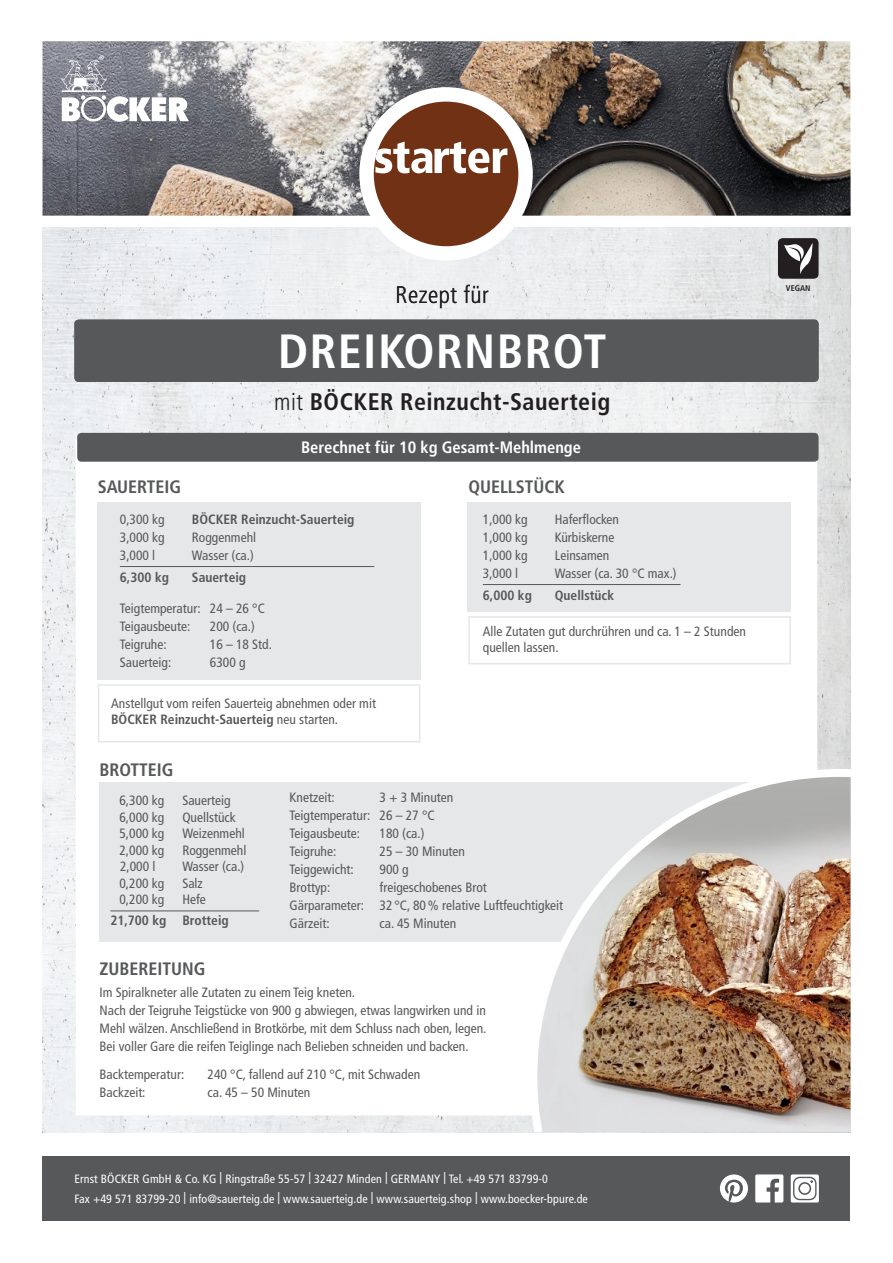
<style>
.page{position:relative;width:893px;height:1263px;background:#fff}
.page>*{position:absolute;margin:0;border:0;box-sizing:border-box;transform-origin:0 0}
.t1{font:700 condensed 48px "Frutiger LT Pro";letter-spacing:.03em;color:#fff}
.t2{font:700 condensed 24px "Frutiger";letter-spacing:.02em;color:#231f20}
.t3{font:300 condensed 24px "Frutiger";letter-spacing:.02em;color:#231f20}
.t4{font:700 condensed 18px "Frutiger LT Pro";color:#57585a}
.t5{font:700 condensed 16.5px "Frutiger LT Pro";color:#fff}
.t6{font:condensed 13.5px/18px "Frutiger LT Pro";color:#57585a}
.t7{font:700 condensed 13.5px "Frutiger LT Pro";color:#57585a}
.t8{font:condensed 12px/20px "Frutiger LT Pro";letter-spacing:.01em;color:#fff}
.t9{font:700 condensed 8.25px "Frutiger LT Pro";color:#231f20}
.s1{font-weight:300}
.s2{font-weight:700}
</style>
<div class="page">
<img style="left:43px;top:228px;width:807px;height:904px">
<div style="left:43px;top:1156px;width:807px;height:64px;background:#57585a"></div>
<svg style="left:755px;top:1174px;width:28px;height:28px"></svg>
<svg style="left:791px;top:1174px;width:28px;height:28px"></svg>
<svg style="left:720px;top:1174px;width:28px;height:28px"></svg>
<div style="left:76px;top:439px;width:741px;height:676px;background:#fff"></div>
<div style="left:468px;top:616px;width:323px;height:48px;border:2px solid #e6e7e9"></div>
<div style="left:468px;top:502px;width:323px;height:110px;background:#e6e7e9"></div>
<hr style="left:483px;top:584px;width:197px;height:1px;background:#57585a">
<div style="left:100px;top:782px;width:692px;height:159px;background:#e6e7e9"></div>
<hr style="left:110px;top:910px;width:149px;height:1px;background:#57585a">
<div style="left:77px;top:433px;width:742px;height:29px;background:#57585a;border-radius:4px"></div>
<img style="left:529px;top:769px;width:321px;height:362px">
<div style="left:98px;top:684px;width:322px;height:58px;border:2px solid #e6e7e9"></div>
<div style="left:98px;top:502px;width:323px;height:178px;background:#e6e7e9"></div>
<hr style="left:120px;top:566px;width:254px;height:1px;background:#57585a">
<div style="left:778px;top:238px;width:41px;height:41px;background:#231f20;border-radius:5px"></div>
<svg style="left:784px;top:243px;width:29px;height:31px"></svg>
<div style="left:74px;top:320px;width:745px;height:62px;background:#57585a;border-radius:4px"></div>
<img style="left:43px;top:41px;width:808px;height:175px">
<svg style="left:61px;top:55px;width:128px;height:67px"></svg>
<div style="left:359px;top:87px;width:174px;height:174px;background:#fff;border-radius:50%"></div>
<div style="left:374px;top:102px;width:144px;height:144px;background:#703114;border-radius:50%"></div>
<svg style="left:375px;top:142px;width:132px;height:31px"></svg>
<h2 class="t3" style="left:396px;top:281px;width:95px">Rezept für</h2>
<h2 class="t3" style="left:428px;top:281px;width:12px">e</h2>
<h1 class="t1" style="left:278px;top:323px;width:329px">LAUGENBREZEL</h1>
<h1 class="t1" style="left:278px;top:323px;width:330px">DREIKORNBROT</h1>
<h2 class="t2" style="left:274px;top:388px;width:338px"><span class="s1">mit</span> BÖCKER Reinzucht-Sauerteig</h2>
<p class="t5" style="left:301px;top:437px;width:281px">Berechnet für 10 kg Gesamt-Mehlmenge</p>
<h3 class="t4" style="left:98px;top:476px;width:85px">SAUERTEIG</h3>
<p class="t6" style="left:120px;top:510px;width:46px">0,300 kg</p>
<p class="t7" style="left:192px;top:511px;width:164px">BÖCKER Reinzucht-Sauerteig</p>
<p class="t6" style="left:120px;top:528px;width:46px">3,000 kg</p>
<p class="t6" style="left:192px;top:528px;width:66px">Roggenmehl</p>
<p class="t6" style="left:120px;top:546px;width:37px">3,000 l</p>
<p class="t6" style="left:192px;top:546px;width:63px">Wasser (ca.)</p>
<p class="t7" style="left:120px;top:569px;width:51px">6,300 kg</p>
<p class="t7" style="left:192px;top:569px;width:56px">Sauerteig</p>
<p class="t6" style="left:120px;top:599px;width:147px">Teigtemperatur: 24 – 26 °C<br>Teigausbeute:</p>
<p class="t6" style="left:210px;top:617px;width:46px">200 (ca.)</p>
<p class="t6" style="left:120px;top:635px;width:48px">Teigruhe:</p>
<p class="t6" style="left:210px;top:635px;width:64px">16 – 18 Std.</p>
<p class="t6" style="left:120px;top:653px;width:53px">Sauerteig:</p>
<p class="t6" style="left:210px;top:653px;width:37px">6300 g</p>
<p class="t6" style="left:111px;top:695px;width:266px;line-height:16.5px">Anstellgut vom reifen Sauerteig abnehmen oder mit<br><span class="s2">BÖCKER Reinzucht-Sauerteig</span> neu starten.</p>
<h3 class="t4" style="left:468px;top:476px;width:98px">QUELLSTÜCK</h3>
<p class="t6" style="left:483px;top:510px;width:46px">1,000 kg</p>
<p class="t6" style="left:555px;top:510px;width:66px">Haferflocken</p>
<p class="t6" style="left:483px;top:528px;width:46px">1,000 kg</p>
<p class="t6" style="left:555px;top:528px;width:61px">Kürbiskerne</p>
<p class="t6" style="left:483px;top:546px;width:46px">1,000 kg</p>
<p class="t6" style="left:555px;top:546px;width:56px">Leinsamen</p>
<p class="t6" style="left:483px;top:564px;width:37px">3,000 l</p>
<p class="t6" style="left:555px;top:564px;width:123px">Wasser (ca. 30 °C max.)</p>
<p class="t7" style="left:483px;top:587px;width:51px">6,000 kg</p>
<p class="t7" style="left:555px;top:587px;width:61px">Quellstück</p>
<p class="t6" style="left:483px;top:623px;width:265px;line-height:16.5px">Alle Zutaten gut durchrühren und ca. 1 – 2 Stunden quellen lassen.</p>
<h3 class="t4" style="left:100px;top:759px;width:75px">BROTTEIG</h3>
<p class="t6" style="left:119px;top:791px;width:46px">6,300 kg</p>
<p class="t6" style="left:182px;top:791px;width:50px">Sauerteig</p>
<p class="t6" style="left:119px;top:808px;width:46px">6,000 kg</p>
<p class="t6" style="left:182px;top:808px;width:55px">Quellstück</p>
<p class="t6" style="left:119px;top:824px;width:46px">5,000 kg</p>
<p class="t6" style="left:182px;top:824px;width:64px">Weizenmehl</p>
<p class="t6" style="left:119px;top:841px;width:46px">2,000 kg</p>
<p class="t6" style="left:182px;top:841px;width:66px">Roggenmehl</p>
<p class="t6" style="left:120px;top:857px;width:37px">2,000 l</p>
<p class="t6" style="left:182px;top:857px;width:63px">Wasser (ca.)</p>
<p class="t6" style="left:119px;top:874px;width:46px">0,200 kg</p>
<p class="t6" style="left:182px;top:874px;width:22px">Salz</p>
<p class="t6" style="left:119px;top:890px;width:46px">0,200 kg</p>
<p class="t6" style="left:182px;top:890px;width:25px">Hefe</p>
<p class="t7" style="left:110px;top:912px;width:120px">21,700 kg Brotteig</p>
<h3 class="t4" style="left:100px;top:957px;width:108px">ZUBEREITUNG</h3>
<p class="t6" style="left:290px;top:788px;width:165px;text-indent:90px">3 + 3 Minuten<br>Teigtemperatur: 26 – 27 °C<br>Teigausbeute:</p>
<p class="t6" style="left:290px;top:788px;width:46px">Knetzeit:</p>
<p class="t6" style="left:380px;top:824px;width:46px">180 (ca.)</p>
<p class="t6" style="left:290px;top:842px;width:48px">Teigruhe:</p>
<p class="t6" style="left:380px;top:842px;width:87px">25 – 30 Minuten</p>
<p class="t6" style="left:290px;top:860px;width:66px">Teiggewicht:</p>
<p class="t6" style="left:380px;top:860px;width:31px">900 g</p>
<p class="t6" style="left:290px;top:878px;width:42px">Brottyp:</p>
<p class="t6" style="left:290px;top:878px;width:275px;text-indent:90px">freigeschobenes Brot<br>Gärparameter: 32 °C, 80 % relative Luftfeuchtigkeit<br>Gärzeit:</p>
<p class="t6" style="left:380px;top:914px;width:78px">ca. 45 Minuten</p>
<p class="t6" style="left:100px;top:983px;width:388px">Im Spiralkneter alle Zutaten zu einem Teig kneten.<br>Nach der Teigruhe Teigstücke von 900 g abwiegen, etwas langwirken und in Mehl wälzen. Anschließend in Brotkörbe, mit dem Schluss nach oben, legen.<br>Bei voller Gare die reifen Teiglinge nach Belieben schneiden und backen.</p>
<p class="t6" style="left:100px;top:1066px;width:86px">Backtemperatur:</p>
<p class="t6" style="left:208px;top:1066px;width:214px">240 °C, fallend auf 210 °C, mit Schwaden</p>
<p class="t6" style="left:100px;top:1084px;width:47px">Backzeit:</p>
<p class="t6" style="left:208px;top:1084px;width:104px">ca. 45 – 50 Minuten</p>
<p class="t8" style="left:74px;top:1168px;width:515px">Ernst BÖCKER GmbH &amp; Co. KG | Ringstraße 55-57 | 32427 Minden | GERMANY | Tel. +49 571 83799-0<br>Fax +49 571 83799-20 | info@sauerteig.de | www.sauerteig.de | www.sauerteig.shop | www.boecker-bpure.de</p>
<p class="t9" style="left:786px;top:283px;width:26px">VEGAN</p>
</div>
